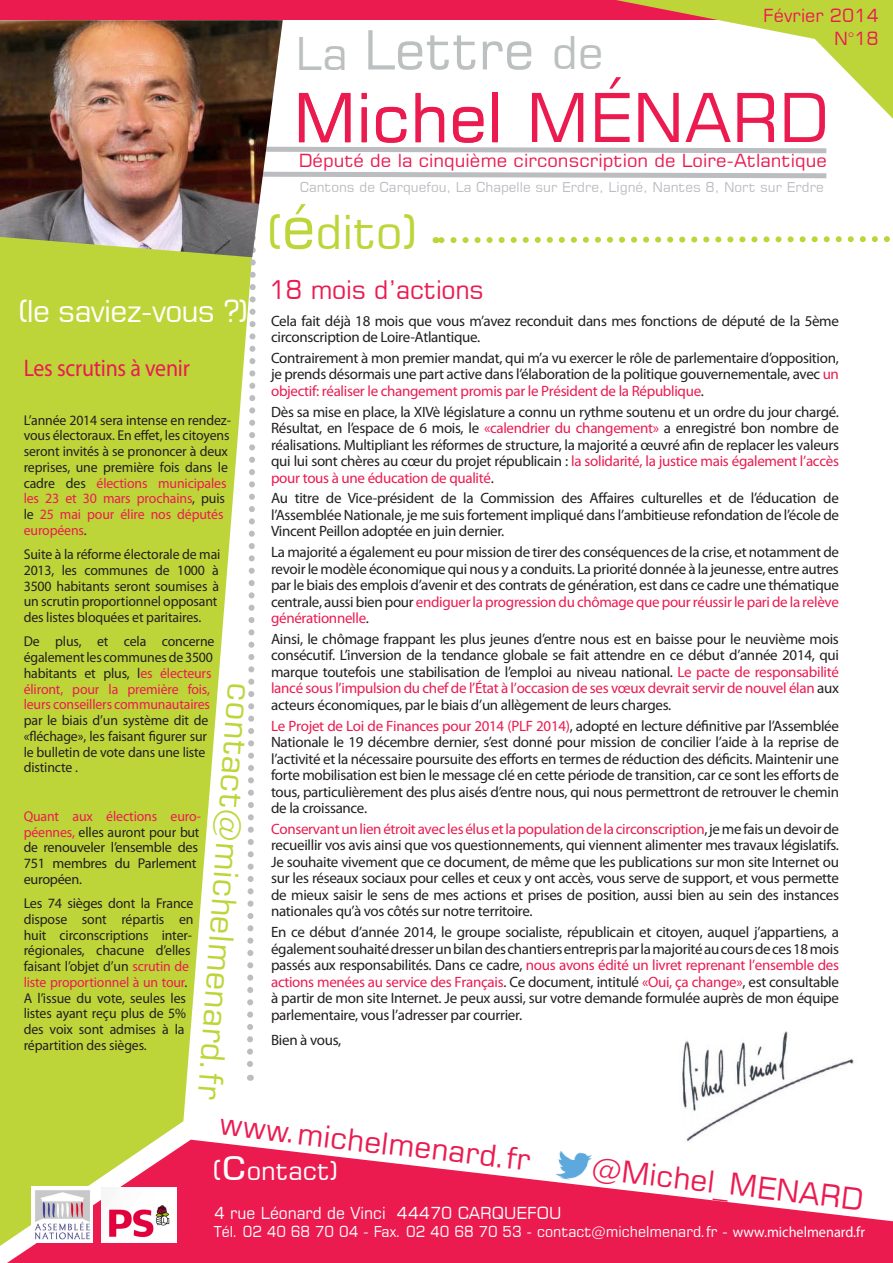
<style>
.page{position:relative;width:893px;height:1263px;background:#fff}
.page>*{position:absolute;margin:0;border:0;box-sizing:border-box;transform-origin:0 0}
.t1{font:67.5px "Square 721 BT";color:#eb1b50}
.t2{font:54px "Square 721 BT";color:#bdc0c1}
.t3{font:46.5px "Square 721 BT";color:#bed53a}
.t4{font:45px "Square 721 BT";color:#bdc0c1}
.t5{font:33px "Square 721 BT";color:#bed53a}
.t6{font:30px "Square 721 BT";color:#eb1b50}
.t7{font:30px "Square 721 BT";letter-spacing:-.03em;color:#fff}
.t8{font:25.5px "Square 721 BT";letter-spacing:-.01em;color:#eb1b50}
.t9{font:25.5px "Square 721 BT";color:#fff}
.t10{font:24px "Euphemia CAS";letter-spacing:-.01em;color:#eb1b50;scale:.91 1}
.t11{font:18px "Square 721 BT";color:#eb1b50}
.t12{font:16.5px "Square 721 BT";color:#fff;scale:.95 1}
.t13{font:15px/16.5px "Euphemia CAS";letter-spacing:-.02em;color:#231f20;text-align:justify}
.t14{font:15px "Square 721 BT";color:#fff;scale:.95 1}
.t15{font:14.25px/15.8px "Euphemia CAS";letter-spacing:-.01em;color:#231f20}
.t16{font:14.25px/15.8px "Euphemia CAS";letter-spacing:-.01em;color:#eb1b50}
.t17{font:13.5px "Square 721 BT";color:#bcbdc0}
.s1{color:#eb1b50}
.s2{color:#231f20}
.s3{font-size:45px}
.s4{font-size:60px}
.s5{font-size:27px}
.s6{font-family:"Euphemia CAS"}
</style>
<div class="page">
<img style="left:682px;top:1031px;width:172px;height:109px">
<div style="left:0;top:257px;width:254px;height:883px;background:#bed53a"></div>
<svg style="left:283px;top:146px;width:544px;height:8px"></svg>
<svg style="left:283px;top:171px;width:544px;height:8px"></svg>
<div style="left:0;top:0;width:891px;height:20px;background:#eb1b50"></div>
<svg style="left:616px;top:0;width:277px;height:119px"></svg>
<svg style="left:0;top:1140px;width:893px;height:123px;fill:#eb1b50"></svg>
<img style="left:31px;top:1186px;width:61px;height:56px">
<img style="left:102px;top:1187px;width:74px;height:56px">
<svg style="left:188px;top:257px;width:68px;height:821px"></svg>
<img style="left:0;top:20px;width:283px;height:237px">
<svg style="left:435px;top:236px;width:455px;height:8px"></svg>
<img style="left:554px;top:1149px;width:39px;height:34px">
<p class="t11" style="left:763px;top:4px;width:117px">Février 2014</p>
<h3 class="t7" style="left:18px;top:292px;width:231px">(le saviez-vous ?)</h3>
<h3 class="t10" style="left:24px;top:355px;width:184px">Les scrutins à venir</h3>
<p class="t15" style="left:24px;top:412px;width:209px">L’année 2014 sera intense en rendez&shy;vous électoraux. En effet, les citoyens seront invités à se prononcer à deux reprises, une première fois dans le cadre des <span class="s1">élections municipales les 23 et 30 mars prochains</span>, puis le <span class="s1">25 mai pour élire nos députés européens</span>.</p>
<p class="t15" style="left:24px;top:547px;width:198px">Suite à la réforme électorale de mai 2013, les communes de 1000 à 3500 habitants seront soumises à un scrutin proportionnel opposant des listes bloquées et paritaires.</p>
<p class="t16" style="left:24px;top:634px;width:192px"><span class="s2">De plus, et cela concerne également les communes de 3500 habitants et plus, l</span>es électeurs éliront, pour la première fois, leurs conseillers communautaires</p>
<p class="t15" style="left:24px;top:713px;width:186px">par le biais d’un système dit de «fléchage», les faisant figurer sur le bulletin de vote dans une liste distincte .</p>
<p class="t15" style="left:24px;top:808px;width:179px"><span class="s1">Quant aux élections euro&shy;péennes,</span> elles auront pour but de renouveler l’ensemble des<br>751 membres du Parlement européen.</p>
<p class="t15" style="left:24px;top:896px;width:171px">Les 74 sièges dont la France dispose sont répartis en huit circonscriptions inter&shy;régionales, chacune d’elles faisant l’objet d’un <span class="s1">scrutin de liste proportionnel à un tour</span>.<br>A l’issue du vote, seules les listes ayant reçu plus de 5% des voix sont admises à la répartition des sièges.</p>
<h3 class="t5" style="left:260px;top:685px;width:419px;rotate:94deg">contact@michelmenard.fr</h3>
<h2 class="t2" style="left:364px;top:16px;width:241px">Lettre <span class="s3">de</span></h2>
<h3 class="t4" style="left:296px;top:26px;width:54px">La</h3>
<h1 class="t1" style="left:293px;top:75px;width:538px">Michel MÉNARD</h1>
<p class="t11" style="left:299px;top:149px;width:530px">Député de la cinquième circonscription de Loire-Atlantique</p>
<p class="t17" style="left:300px;top:179px;width:525px">Cantons de Carquefou, La Chapelle sur Erdre, Ligné, Nantes 8, Nort sur Erdre</p>
<h3 class="t3" style="left:267px;top:203px;width:152px">(<span class="s4">é</span>dito)</h3>
<p class="t11" style="left:834px;top:27px;width:46px">N°18</p>
<h3 class="t8" style="left:269px;top:274px;width:217px">18 mois d’actions</h3>
<p class="t13" style="left:271px;top:312px;width:569px">Cela fait déjà 18 mois que vous m’avez reconduit dans mes fonctions de député de la 5ème circonscription de Loire-Atlantique.</p>
<p class="t13" style="left:271px;top:350px;width:569px">Contrairement à mon premier mandat, qui m’a vu exercer le rôle de parlementaire d’opposition, je prends désormais une part active dans l’élaboration de la politique gouvernementale, avec <span class="s1">un objectif: réaliser le changement promis par le Président de la République</span>.</p>
<p class="t13" style="left:271px;top:403px;width:569px">Dès sa mise en place, la XIVè législature a connu un rythme soutenu et un ordre du jour chargé.<br>Résultat, en l’espace de 6 mois, le <span class="s1">«calendrier du changement»</span> a enregistré bon nombre de réalisations. Multipliant les réformes de structure, la majorité a œuvré afin de replacer les valeurs qui lui sont chères au cœur du projet républicain : <span class="s1">la solidarité, la justice mais également l’accès pour tous à une éducation de qualité</span>.</p>
<p class="t13" style="left:271px;top:490px;width:569px">Au titre de Vice-président de la Commission des Affaires culturelles et de l’éducation de l’Assemblée Nationale, je me suis fortement impliqué dans l’ambitieuse refondation de l’école de Vincent Peillon adoptée en juin dernier.</p>
<p class="t13" style="left:271px;top:544px;width:569px">La majorité a également eu pour mission de tirer des conséquences de la crise, et notamment de revoir le modèle économique qui nous y a conduits. La priorité donnée à la jeunesse, entre autres par le biais des emplois d’avenir et des contrats de génération, est dans ce cadre une thématique centrale, aussi bien pour <span class="s1">endiguer la progression du chômage que pour réussir le pari de la relève générationnelle</span>.</p>
<p class="t13" style="left:271px;top:631px;width:569px">Ainsi, le chômage frappant les plus jeunes d’entre nous est en baisse pour le neuvième mois consécutif. L’inversion de la tendance globale se fait attendre en ce début d’année 2014, qui marque toutefois une stabilisation de l’emploi au niveau national. <span class="s1">Le pacte de responsabilité lancé sous l’impulsion du chef de l’État à l’occasion de ses vœux devrait servir de nouvel élan</span> aux acteurs économiques, par le biais d’un allègement de leurs charges.</p>
<p class="t13" style="left:271px;top:718px;width:569px"><span class="s1">Le Projet de Loi de Finances pour 2014 (PLF 2014)</span>, adopté en lecture définitive par l’Assemblée Nationale le 19 décembre dernier, s’est donné pour mission de concilier l’aide à la reprise de l’activité et la nécessaire poursuite des efforts en termes de réduction des déficits. Maintenir une forte mobilisation est bien le message clé en cette période de transition, car ce sont les efforts de tous, particulièrement des plus aisés d’entre nous, qui nous permettront de retrouver le chemin de la croissance.</p>
<p class="t13" style="left:271px;top:821px;width:569px"><span class="s1">Conservant un lien étroit avec les élus et la population de la circonscription</span>, je me fais un devoir de recueillir vos avis ainsi que vos questionnements, qui viennent alimenter mes travaux législatifs.<br>Je souhaite vivement que ce document, de même que les publications sur mon site Internet ou sur les réseaux sociaux pour celles et ceux y ont accès, vous serve de support, et vous permette de mieux saisir le sens de mes actions et prises de position, aussi bien au sein des instances nationales qu’à vos côtés sur notre territoire.</p>
<p class="t13" style="left:271px;top:924px;width:569px">En ce début d’année 2014, le groupe socialiste, républicain et citoyen, auquel j’appartiens, a également souhaité dresser un bilan des chantiers entrepris par la majorité au cours de ces 18 mois passés aux responsabilités. Dans ce cadre, <span class="s1">nous avons édité un livret reprenant l’ensemble des actions menées au service des Français</span>. Ce document, intitulé <span class="s1">«Oui, ça change»</span>, est consultable à partir de mon site Internet. Je peux aussi, sur votre demande formulée auprès de mon équipe parlementaire, vous l’adresser par courrier.</p>
<p class="t13" style="left:271px;top:1032px;width:72px">Bien à vous,</p>
<h3 class="t6" style="left:222px;top:1104px;width:315px;rotate:7deg">www.michelmenard.fr</h3>
<h3 class="t9" style="left:213px;top:1155px;width:127px"><span class="s5">(</span><span class="s3">c</span>ontact)</h3>
<h3 class="t6" style="left:594px;top:1148px;width:275px;rotate:7deg">@Michel_MENARD</h3>
<p class="t12" style="left:214px;top:1203px;width:367px">4 rue Léonard de Vinci 44470 CARQUEFOU</p>
<p class="t14" style="left:214px;top:1222px;width:686px">Tél. 02 40 68 70 04 - Fax. 02 40 68 70 53 - contact@michelmenard.fr - <span class="s6">www.michelmenard.fr</span></p>
</div>
